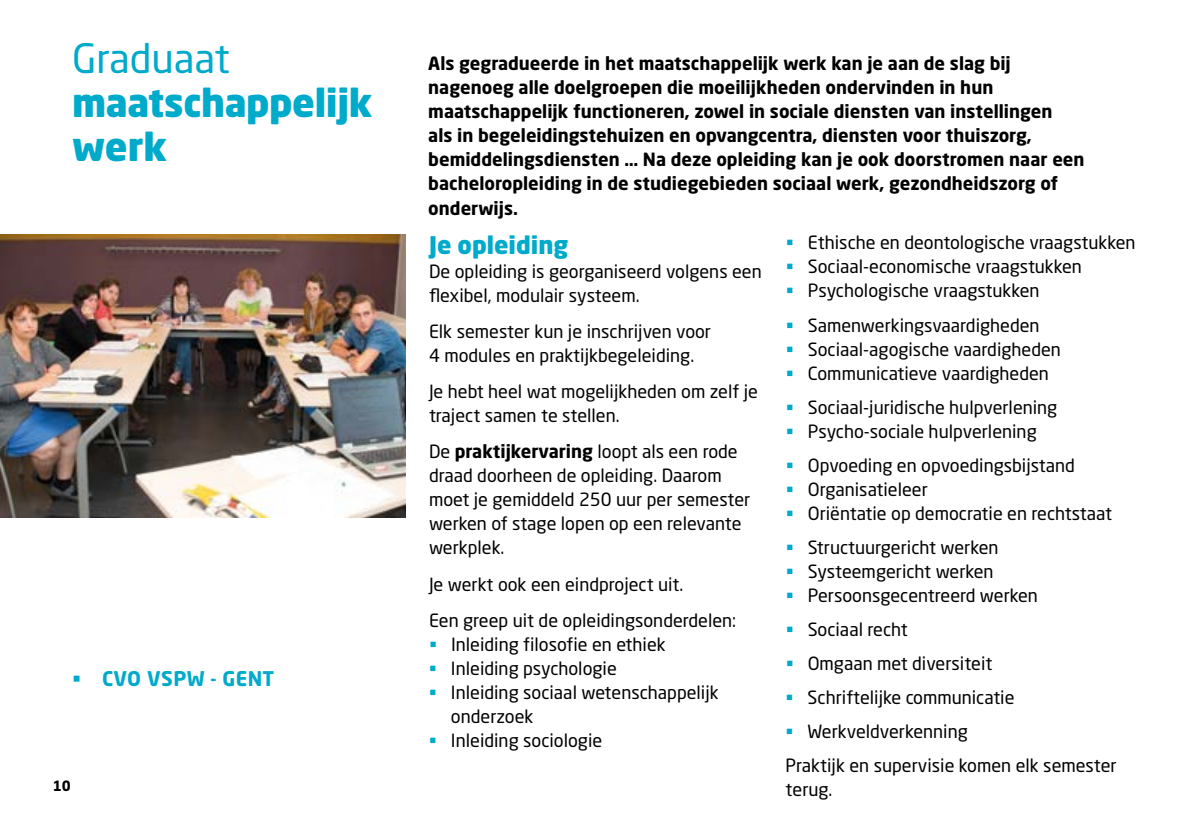
<style>
.page{position:relative;width:1191px;height:840px;background:#fff}
.page>*{position:absolute;margin:0;border:0;box-sizing:border-box;transform-origin:0 0}
.t1{font:40px "Neo Sans Pro";color:#00aaca}
.t2{font:900 38px/44px "Neo Sans Pro";letter-spacing:-.01em;color:#00aaca}
.t3{font:900 24px "Neo Sans Pro";color:#00aaca}
.t4{font:700 20px "Neo Sans Pro";letter-spacing:.02em;color:#00aaca}
.t5{font:18px/24px "Neo Sans Pro";color:#000}
.t6{font:700 18px/24px "Neo Sans Pro";color:#000}
.t7{font:700 14px "Neo Sans Pro";color:#000}
.s1{color:#00aaca}
.s2{font-weight:700}
</style>
<div class="page">
<img style="left:0;top:234px;width:405px;height:283px">
<h1 class="t1" style="left:72px;top:33px;width:159px">Graduaat</h1>
<h2 class="t2" style="left:72px;top:79px;width:302px">maatschappelijk werk</h2>
<p class="t4" style="left:72px;top:665px;width:204px">▪ CVO VSPW - GENT</p>
<p class="t7" style="left:53px;top:776px;width:20px">10</p>
<p class="t6" style="left:428px;top:51px;width:658px">Als gegradueerde in het maatschappelijk werk kan je aan de slag bij nagenoeg alle doelgroepen die moeilijkheden ondervinden in hun maatschappelijk functioneren, zowel in sociale diensten van instellingen<br>als in begeleidingstehuizen en opvangcentra, diensten voor thuiszorg, bemiddelingsdiensten … Na deze opleiding kan je ook doorstromen naar een bacheloropleiding in de studiegebieden sociaal werk, gezondheidszorg of onderwijs.</p>
<p class="t5" style="left:786px;top:230px;width:351px"><span class="s1">▪</span> Ethische en deontologische vraagstukken</p>
<p class="t5" style="left:786px;top:254px;width:297px"><span class="s1">▪</span> Sociaal-economische vraagstukken</p>
<p class="t5" style="left:786px;top:278px;width:255px"><span class="s1">▪</span> Psychologische vraagstukken</p>
<p class="t5" style="left:786px;top:312px;width:255px"><span class="s1">▪</span> Samenwerkingsvaardigheden</p>
<p class="t5" style="left:786px;top:336px;width:276px"><span class="s1">▪</span> Sociaal-agogische vaardigheden</p>
<p class="t5" style="left:786px;top:360px;width:265px"><span class="s1">▪</span> Communicatieve vaardigheden</p>
<p class="t5" style="left:786px;top:394px;width:273px"><span class="s1">▪</span> Sociaal-juridische hulpverlening</p>
<p class="t5" style="left:786px;top:418px;width:252px"><span class="s1">▪</span> Psycho-sociale hulpverlening</p>
<p class="t5" style="left:786px;top:452px;width:291px"><span class="s1">▪</span> Opvoeding en opvoedingsbijstand</p>
<p class="t5" style="left:785px;top:476px;width:144px"><span class="s1">▪</span> Organisatieleer</p>
<p class="t5" style="left:785px;top:500px;width:328px"><span class="s1">▪</span> Oriëntatie op democratie en rechtstaat</p>
<p class="t5" style="left:785px;top:534px;width:214px"><span class="s1">▪</span> Structuurgericht werken</p>
<p class="t5" style="left:785px;top:558px;width:209px"><span class="s1">▪</span> Systeemgericht werken</p>
<p class="t5" style="left:785px;top:582px;width:254px"><span class="s1">▪</span> Persoonsgecentreerd werken</p>
<p class="t5" style="left:785px;top:616px;width:124px"><span class="s1">▪</span> Sociaal recht</p>
<p class="t5" style="left:785px;top:650px;width:208px"><span class="s1">▪</span> Omgaan met diversiteit</p>
<p class="t5" style="left:785px;top:684px;width:230px"><span class="s1">▪</span> Schriftelijke communicatie</p>
<p class="t5" style="left:785px;top:713px;width:332px;line-height:34px"><span class="s1">▪</span> Werkveldverkenning<br>Praktijk en supervisie komen elk semester</p>
<p class="t5" style="left:785px;top:776px;width:48px">terug.</p>
<h3 class="t3" style="left:429px;top:229px;width:141px">Je opleiding</h3>
<p class="t5" style="left:429px;top:259px;width:334px">De opleiding is georganiseerd volgens een flexibel, modulair systeem.</p>
<p class="t5" style="left:429px;top:319px;width:284px">Elk semester kun je inschrijven voor<br>4 modules en praktijkbegeleiding.</p>
<p class="t5" style="left:429px;top:379px;width:330px">Je hebt heel wat mogelijkheden om zelf je traject samen te stellen.</p>
<p class="t5" style="left:429px;top:439px;width:323px">De <span class="s2">praktijkervaring</span> loopt als een rode draad doorheen de opleiding. Daarom moet je gemiddeld 250 uur per semester werken of stage lopen op een relevante werkplek.</p>
<p class="t5" style="left:429px;top:565px;width:309px;line-height:36px">Je werkt ook een eindproject uit.<br>Een greep uit de opleidingsonderdelen:</p>
<p class="t5" style="left:429px;top:631px;width:238px"><span class="s1">▪</span> Inleiding filosofie en ethiek</p>
<p class="t5" style="left:429px;top:655px;width:189px"><span class="s1">▪</span> Inleiding psychologie</p>
<p class="t5" style="left:451px;top:679px;width:269px;text-indent:-22px"><span class="s1">▪</span> Inleiding sociaal wetenschappelijk onderzoek</p>
<p class="t5" style="left:429px;top:727px;width:175px"><span class="s1">▪</span> Inleiding sociologie</p>
</div>
